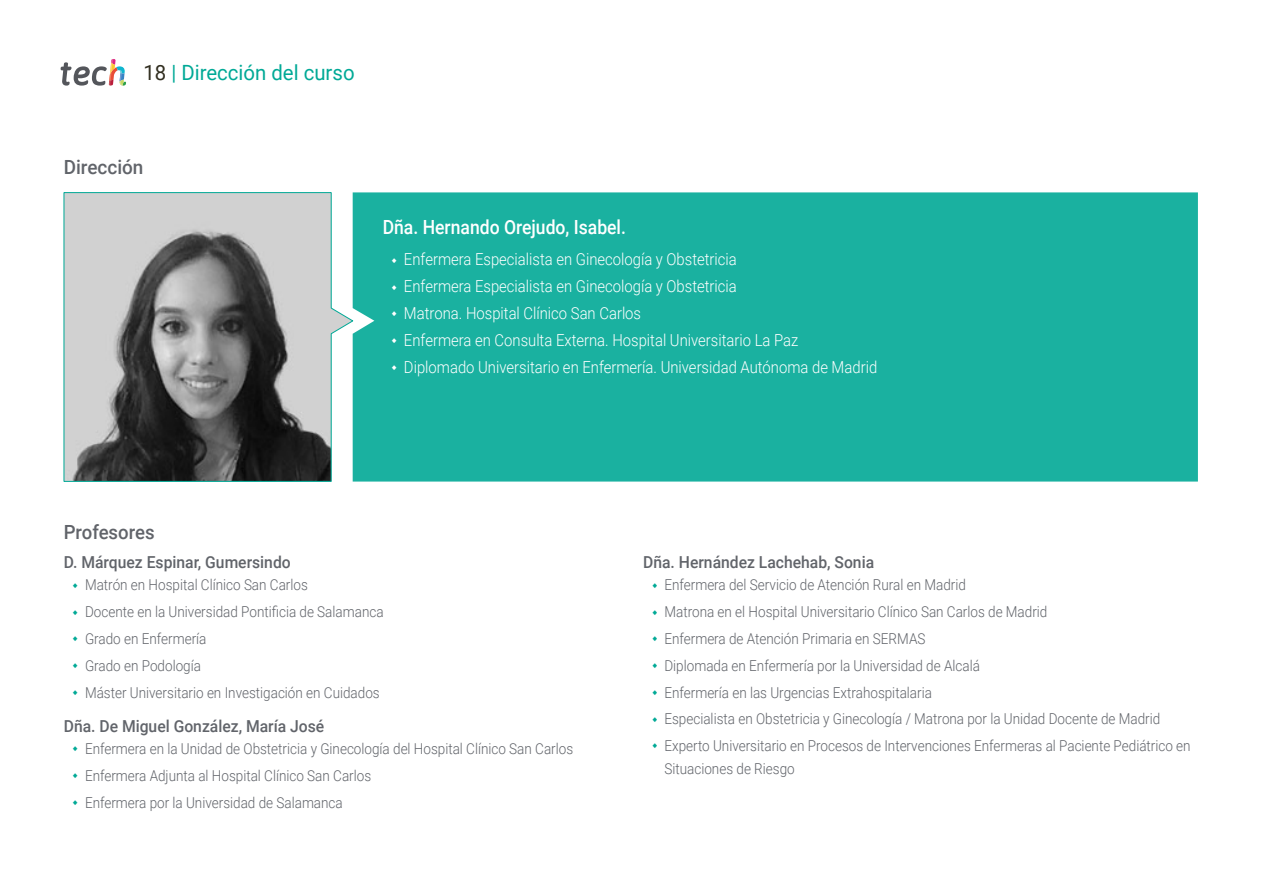
<style>
.page{position:relative;width:1263px;height:893px;background:#fff}
.page>*{position:absolute;margin:0;border:0;box-sizing:border-box;transform-origin:0 0}
.t1{font:21px "Roboto";color:#00a996}
.t2{font:500 19.5px "Roboto";color:#fff;scale:.9 1}
.t3{font:500 19.5px "Roboto";color:#61646a;scale:.95 1}
.t4{font:500 19.5px "Roboto";color:#61646a}
.t5{font:300 16.5px/27px "Roboto";color:#fff;scale:.9 1}
.t6{font:500 16.5px "Roboto";color:#61646a;scale:.95 1}
.t7{font:300 15px/26.7px "Roboto";color:#61646a;scale:.9 1}
.s1{color:#312e20}
</style>
<div class="page">
<svg style="left:61px;top:59px;width:65px;height:27px"></svg>
<div style="left:353px;top:192px;width:845px;height:290px;background:#1ab1a0"></div>
<svg style="left:64px;top:192px;width:289px;height:290px;background:#919393"></svg>
<svg style="left:392px;top:258px;width:5px;height:5px"></svg>
<svg style="left:392px;top:285px;width:5px;height:5px"></svg>
<svg style="left:392px;top:311px;width:5px;height:5px"></svg>
<svg style="left:392px;top:338px;width:5px;height:5px"></svg>
<svg style="left:392px;top:365px;width:5px;height:5px"></svg>
<h1 class="t1" style="left:144px;top:57px;width:213px"><span class="s1">18</span> | Dirección del curso</h1>
<h2 class="t4" style="left:64px;top:153px;width:81px">Dirección</h2>
<h2 class="t2" style="left:383px;top:213px;width:272px">Dña. Hernando Orejudo, Isabel.</h2>
<p class="t5" style="left:404px;top:245px;width:527px">Enfermera Especialista en Ginecología y Obstetricia<br>Enfermera Especialista en Ginecología y Obstetricia<br>Matrona. Hospital Clínico San Carlos<br>Enfermera en Consulta Externa. Hospital Universitario La Paz<br>Diplomado Universitario en Enfermería. Universidad Autónoma de Madrid</p>
<h2 class="t3" style="left:64px;top:518px;width:97px">Profesores</h2>
<p class="t6" style="left:64px;top:551px;width:240px">D. Márquez Espinar, Gumersindo</p>
<p class="t7" style="left:85px;top:571px;width:333px">Matrón en Hospital Clínico San Carlos<br>Docente en la Universidad Pontificia de Salamanca Grado en Enfermería<br>Grado en Podología<br>Máster Universitario en Investigación en Cuidados</p>
<p class="t6" style="left:64px;top:714px;width:276px">Dña. De Miguel González, María José</p>
<p class="t7" style="left:85px;top:735px;width:544px">Enfermera en la Unidad de Obstetricia y Ginecología del Hospital Clínico San Carlos<br>Enfermera Adjunta al Hospital Clínico San Carlos<br>Enfermera por la Universidad de Salamanca</p>
<p class="t6" style="left:643px;top:551px;width:245px">Dña. Hernández Lachehab, Sonia</p>
<p class="t7" style="left:664px;top:571px;width:586px">Enfermera del Servicio de Atención Rural en Madrid<br>Matrona en el Hospital Universitario Clínico San Carlos de Madrid<br>Enfermera de Atención Primaria en SERMAS<br>Diplomada en Enfermería por la Universidad de Alcalá<br>Enfermería en las Urgencias Extrahospitalaria<br>Especialista en Obstetricia y Ginecología / Matrona por la Unidad Docente de Madrid Experto Universitario en Procesos de Intervenciones Enfermeras al Paciente Pediátrico en</p>
<p class="t7" style="left:664px;top:754px;width:146px">Situaciones de Riesgo</p>
</div>
